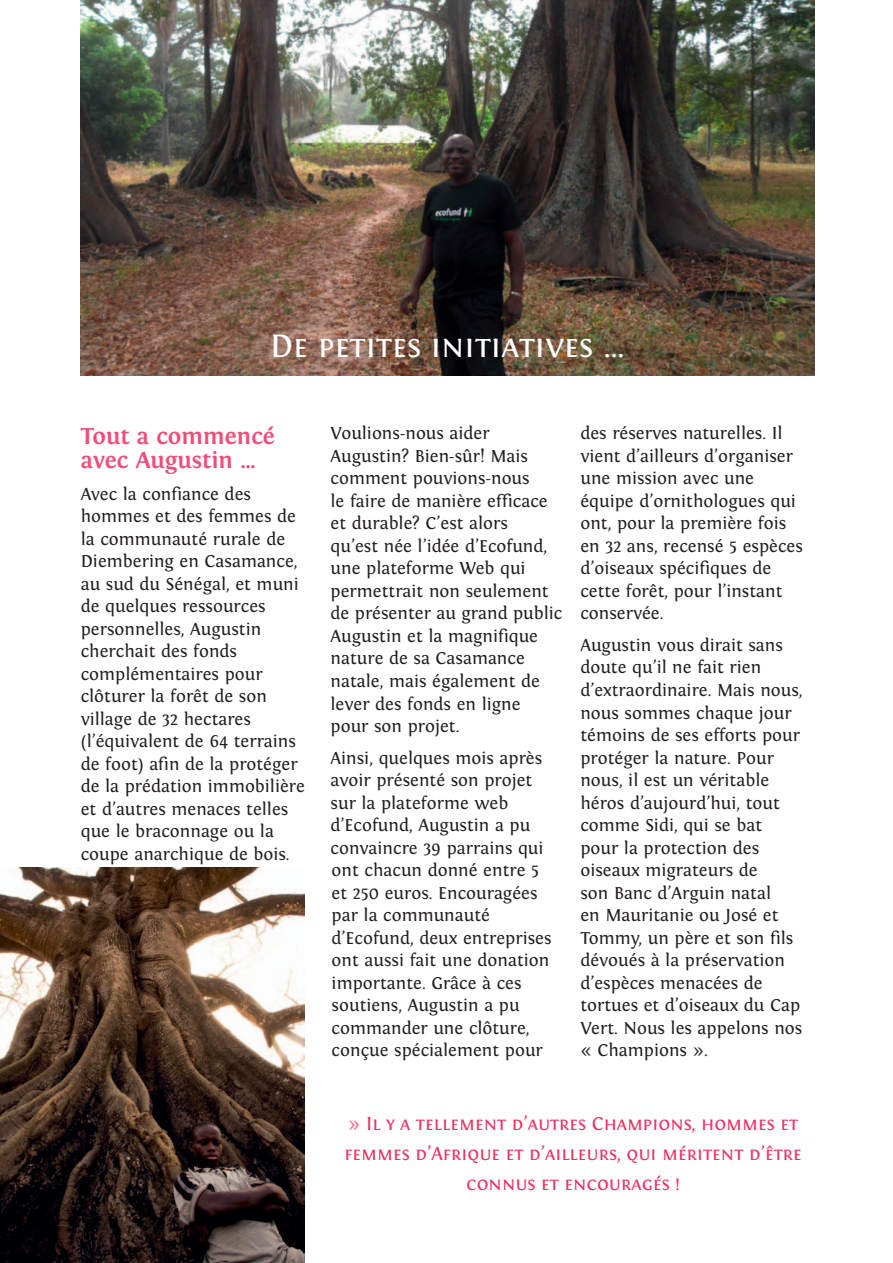
<style>
.page{position:relative;width:893px;height:1263px;background:#fff}
.page>*{position:absolute;margin:0;border:0;box-sizing:border-box;transform-origin:0 0}
.t1{font:34.05px "Fontin Small Caps";color:#fff}
.t2{font:700 24px/24px "Fontin";color:#f04d7a}
.t3{font:19.5px/30px "Fontin Small Caps";color:#ee3162;text-align:center}
.t4{font:18px/22.5px "Fontin";color:#231f20}
.s1{color:#f06489}
</style>
<div class="page">
<img style="left:81px;top:0;width:734px;height:375px">
<img style="left:0;top:867px;width:305px;height:396px">
<h1 class="t1" style="left:270px;top:327px;width:357px">De petites initiatives …</h1>
<h2 class="t2" style="left:81px;top:424px;width:196px">Tout a commencé avec Augustin …</h2>
<p class="t4" style="left:81px;top:482px;width:226px">Avec la confiance des hommes et des femmes de la communauté rurale de<br>Diembering en Casamance, au sud du Sénégal, et muni de quelques ressources personnelles, Augustin cherchait des fonds complémentaires pour clôturer la forêt de son village de 32 hectares (l’équivalent de 64 terrains de foot) afin de la protéger de la prédation immobilière et d’autres menaces telles que le braconnage ou la coupe anarchique de bois.</p>
<p class="t4" style="left:331px;top:422px;width:233px">Voulions-nous aider<br>Augustin? Bien-sûr! Mais comment pouvions-nous<br>le faire de manière efficace et durable? C’est alors<br>qu’est née l’idée d’Ecofund, une plateforme Web qui permettrait non seulement de présenter au grand public<br>Augustin et la magnifique nature de sa Casamance natale, mais également de lever des fonds en ligne pour son projet.</p>
<p class="t4" style="left:331px;top:746px;width:222px">Ainsi, quelques mois après avoir présenté son projet sur la plateforme web d’Ecofund, Augustin a pu convaincre 39 parrains qui ont chacun donné entre 5 et 250 euros. Encouragées par la communauté d’Ecofund, deux entreprises ont aussi fait une donation importante. Grâce à ces soutiens, Augustin a pu commander une clôture, conçue spécialement pour</p>
<p class="t4" style="left:580px;top:422px;width:224px">des réserves naturelles. Il vient d’ailleurs d’organiser une mission avec une équipe d’ornithologues qui ont, pour la première fois en 32 ans, recensé 5 espèces d’oiseaux spécifiques de cette forêt, pour l’instant conservée.</p>
<p class="t4" style="left:580px;top:634px;width:224px">Augustin vous dirait sans doute qu’il ne fait rien d’extraordinaire. Mais nous, nous sommes chaque jour témoins de ses efforts pour protéger la nature. Pour nous, il est un véritable héros d’aujourd’hui, tout comme Sidi, qui se bat pour la protection des oiseaux migrateurs de<br>son Banc d’Arguin natal<br>en Mauritanie ou José et<br>Tommy, un père et son fils dévoués à la préservation d’espèces menacées de tortues et d’oiseaux du Cap<br>Vert. Nous les appelons nos « Champions ».</p>
<p class="t3" style="left:344px;top:1108px;width:459px"><span class="s1">»</span> Il y a tellement d’autres Champions, hommes et femmes d’Afrique et d’ailleurs, qui méritent d’être connus et encouragés !</p>
</div>
